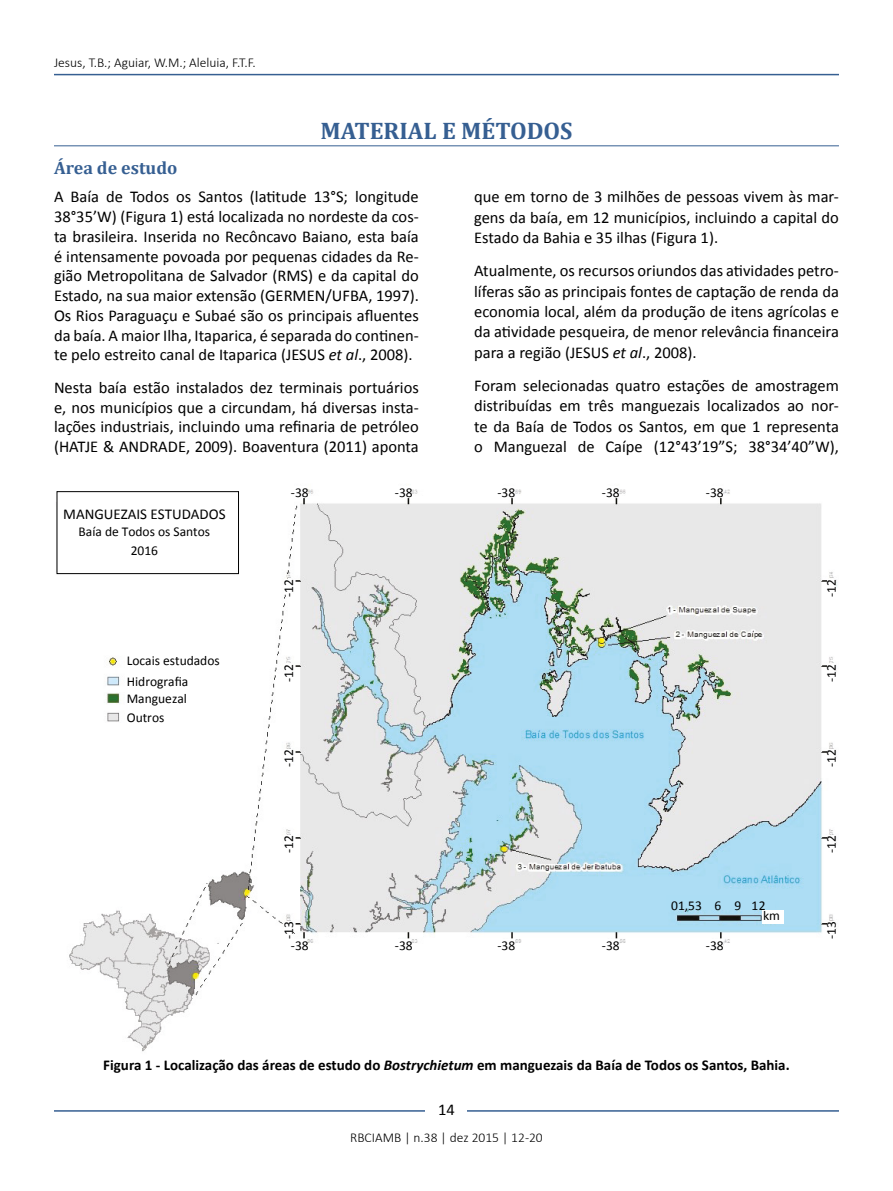
<style>
.page{position:relative;width:893px;height:1191px;background:#fff}
.page>*{position:absolute;margin:0;border:0;box-sizing:border-box;transform-origin:0 0}
.t1{font:700 24px "Cambria";color:#365f92}
.t2{font:700 18px "Cambria";color:#365f92}
.t3{font:16.5px/19.8px "Calibri";color:#000;text-align:justify}
.t4{font:700 15px "Calibri";color:#000}
.t5{font:15px "Calibri";color:#000}
.t6{font:13.5px/19px "Calibri";color:#000}
.t7{font:300 13.5px "Calibri";color:#000}
.s1{font-style:italic}
</style>
<div class="page">
<hr style="left:54px;top:74px;width:785px;height:1px;background:#365f92">
<hr style="left:54px;top:1110px;width:785px;height:1px;background:#365f92">
<div style="left:426px;top:1096px;width:41px;height:26px;background:#fff"></div>
<hr style="left:54px;top:146px;width:785px;height:1px;background:#365f92">
<img style="left:56px;top:489px;width:781px;height:563px">
<div style="left:126px;top:640px;width:71px;height:92px;background:#fff"></div>
<div style="left:666px;top:895px;width:109px;height:14px;background:#acddf4"></div>
<div style="left:762px;top:910px;width:21px;height:13px;background:#fff"></div>
<div style="left:293px;top:939px;width:14px;height:11px;background:#fff"></div>
<div style="left:397px;top:939px;width:14px;height:11px;background:#fff"></div>
<div style="left:501px;top:939px;width:14px;height:11px;background:#fff"></div>
<div style="left:605px;top:939px;width:14px;height:11px;background:#fff"></div>
<div style="left:709px;top:939px;width:14px;height:11px;background:#fff"></div>
<div style="left:293px;top:486px;width:14px;height:11px;background:#fff"></div>
<div style="left:397px;top:486px;width:14px;height:11px;background:#fff"></div>
<div style="left:501px;top:486px;width:14px;height:11px;background:#fff"></div>
<div style="left:605px;top:486px;width:14px;height:11px;background:#fff"></div>
<div style="left:709px;top:486px;width:14px;height:11px;background:#fff"></div>
<div style="left:827px;top:922px;width:9px;height:14px;background:#fff"></div>
<div style="left:827px;top:835px;width:9px;height:15px;background:#fff"></div>
<div style="left:827px;top:749px;width:9px;height:15px;background:#fff"></div>
<div style="left:827px;top:663px;width:9px;height:15px;background:#fff"></div>
<div style="left:827px;top:579px;width:9px;height:15px;background:#fff"></div>
<div style="left:284px;top:922px;width:9px;height:14px;background:#fff"></div>
<div style="left:284px;top:835px;width:9px;height:15px;background:#fff"></div>
<div style="left:284px;top:749px;width:9px;height:15px;background:#fff"></div>
<div style="left:284px;top:663px;width:9px;height:15px;background:#fff"></div>
<div style="left:284px;top:579px;width:9px;height:15px;background:#fff"></div>
<div style="left:57px;top:491px;width:181px;height:82px;background:#fff"></div>
<div style="left:57px;top:491px;width:182px;height:83px;border:1px solid #000"></div>
<p class="t7" style="left:54px;top:54px;width:203px">Jesus, T.B.; Aguiar, W.M.; Aleluia, F.T.F.</p>
<h1 class="t1" style="left:320px;top:114px;width:254px">MATERIAL E MÉTODOS</h1>
<p class="t2" style="left:54px;top:155px;width:125px">Área de estudo</p>
<p class="t3" style="left:54px;top:187px;width:366px">A Baía de Todos os Santos (latitude 13°S; longitude 38°35’W) (Figura 1) está localizada no nordeste da cos&shy;ta brasileira. Inserida no Recôncavo Baiano, esta baía é intensamente povoada por pequenas cidades da Re&shy;gião Metropolitana de Salvador (RMS) e da capital do Estado, na sua maior extensão (GERMEN/UFBA, 1997).<br>Os Rios Paraguaçu e Subaé são os principais afluentes da baía. A maior Ilha, Itaparica, é separada do continen&shy;te pelo estreito canal de Itaparica (JESUS <span class="s1">et al</span>., 2008).</p>
<p class="t3" style="left:54px;top:377px;width:366px">Nesta baía estão instalados dez terminais portuários e, nos municípios que a circundam, há diversas insta&shy;lações industriais, incluindo uma refinaria de petróleo (HATJE &amp; ANDRADE, 2009). Boaventura (2011) aponta</p>
<p class="t3" style="left:474px;top:186px;width:366px;line-height:20.4px">que em torno de 3 milhões de pessoas vivem às mar&shy;gens da baía, em 12 municípios, incluindo a capital do Estado da Bahia e 35 ilhas (Figura 1).</p>
<p class="t3" style="left:474px;top:260px;width:366px;line-height:20.4px">Atualmente, os recursos oriundos das atividades petro&shy;líferas são as principais fontes de captação de renda da economia local, além da produção de itens agrícolas e da atividade pesqueira, de menor relevância financeira para a região (JESUS <span class="s1">et al</span>., 2008).</p>
<p class="t3" style="left:474px;top:375px;width:366px;line-height:20.4px">Foram selecionadas quatro estações de amostragem distribuídas em três manguezais localizados ao nor&shy;te da Baía de Todos os Santos, em que 1 representa o Manguezal de Caípe (12°43’19”S; 38°34’40”W),</p>
<p class="t5" style="left:63px;top:505px;width:164px">MANGUEZAIS ESTUDADOS</p>
<p class="t6" style="left:79px;top:521px;width:133px;text-align:center">Baía de Todos os Santos<br>2016</p>
<p class="t6" style="left:127px;top:650px;width:95px;line-height:20.4px">Locais estudados<br>Hidrografia</p>
<p class="t6" style="left:127px;top:688px;width:62px">Manguezal</p>
<p class="t6" style="left:127px;top:707px;width:39px">Outros</p>
<p class="t6" style="left:291px;top:482px;width:19px">-38</p>
<p class="t6" style="left:395px;top:482px;width:19px">-38</p>
<p class="t6" style="left:497px;top:482px;width:19px">-38</p>
<p class="t6" style="left:602px;top:482px;width:19px">-38</p>
<p class="t6" style="left:706px;top:482px;width:19px">-38</p>
<p class="t6" style="left:278px;top:597px;width:19px;rotate:-90deg">-12</p>
<p class="t6" style="left:278px;top:682px;width:19px;rotate:-90deg">-12</p>
<p class="t6" style="left:278px;top:767px;width:19px;rotate:-90deg">-12</p>
<p class="t6" style="left:278px;top:853px;width:19px;rotate:-90deg">-12</p>
<p class="t6" style="left:278px;top:939px;width:19px;rotate:-90deg">-13</p>
<p class="t6" style="left:291px;top:935px;width:19px">-38</p>
<p class="t6" style="left:395px;top:935px;width:19px">-38</p>
<p class="t6" style="left:497px;top:935px;width:19px">-38</p>
<p class="t6" style="left:602px;top:935px;width:19px">-38</p>
<p class="t6" style="left:763px;top:899px;width:18px;line-height:10.6px;text-indent:-92px">01,53 6 9 12 km</p>
<p class="t6" style="left:706px;top:935px;width:19px">-38</p>
<p class="t6" style="left:821px;top:597px;width:19px;rotate:-90deg">-12</p>
<p class="t6" style="left:821px;top:682px;width:19px;rotate:-90deg">-12</p>
<p class="t6" style="left:821px;top:767px;width:19px;rotate:-90deg">-12</p>
<p class="t6" style="left:821px;top:853px;width:19px;rotate:-90deg">-12</p>
<p class="t6" style="left:821px;top:939px;width:19px;rotate:-90deg">-13</p>
<p class="t4" style="left:103px;top:1055px;width:688px">Figura 1 - Localização das áreas de estudo do <span class="s1">Bostrychietum</span> em manguezais da Baía de Todos os Santos, Bahia.</p>
<p class="t3" style="left:438px;top:1100px;width:18px">14</p>
<p class="t7" style="left:350px;top:1129px;width:194px">RBCIAMB | n.38 | dez 2015 | 12-20</p>
</div>
